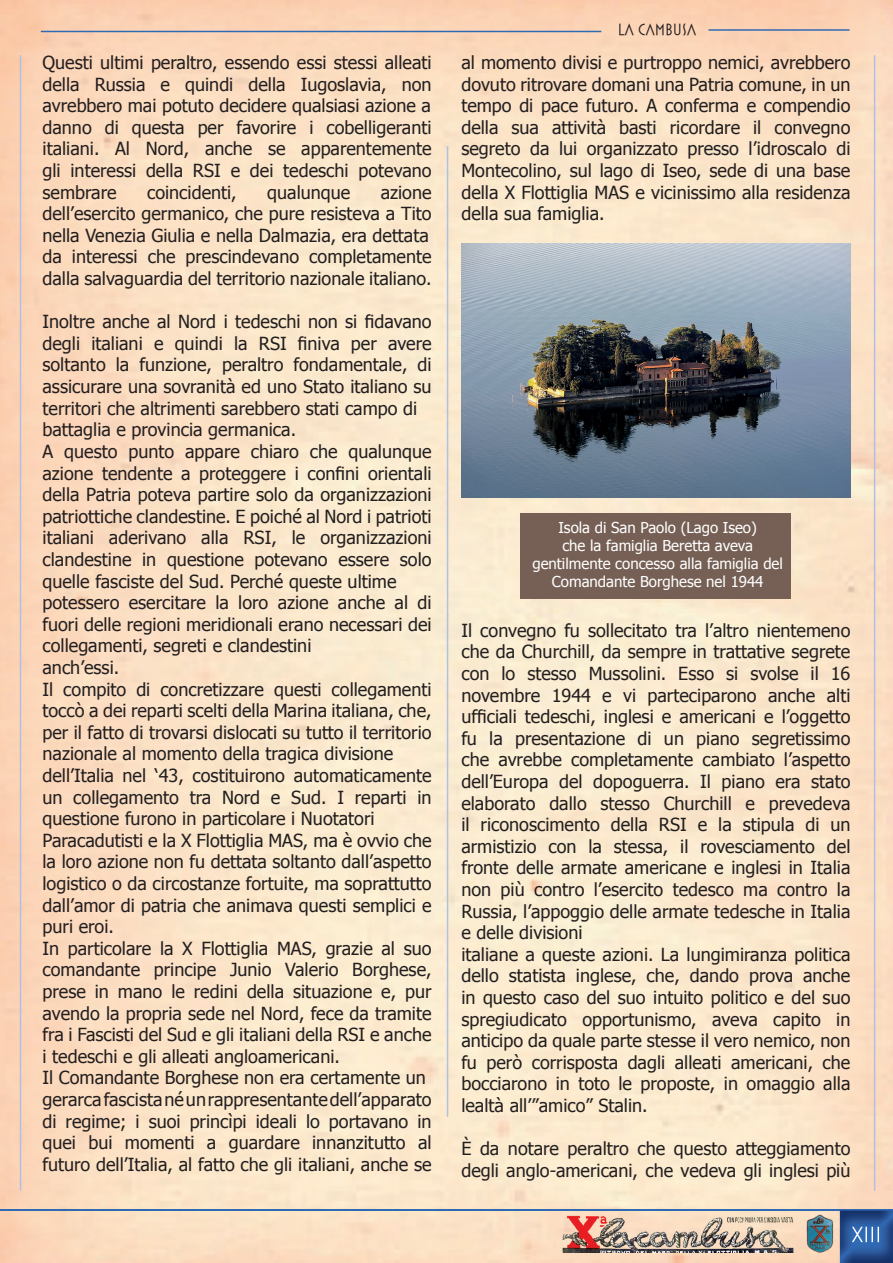
<style>
.page{position:relative;width:893px;height:1263px;background:#fff}
.page>*{position:absolute;margin:0;border:0;box-sizing:border-box;transform-origin:0 0}
.t1{font:18px/21.6px "Tahoma";color:#231f20}
.t2{font:16.5px "Mostra Three";color:#231f20}
.t3{font:15px/18px "Tahoma";color:#fff;text-align:center}
</style>
<div class="page">
<img style="left:0;top:0;width:893px;height:1263px">
<hr style="left:0;top:1209px;width:893px;height:1px;background:#2f6bb4">
<hr style="left:41px;top:31px;width:560px;height:1px;background:#2f6bb4">
<hr style="left:708px;top:29px;width:142px;height:2px;background:#2f6bb4">
<img style="left:840px;top:1211px;width:53px;height:52px">
<img style="left:840px;top:1210px;width:53px;height:1px">
<img style="left:852px;top:1227px;width:27px;height:15px">
<hr style="left:447px;top:146px;width:1px;height:971px;background:#b0c0e2">
<hr style="left:20px;top:55px;width:1px;height:1136px;background:#b0c0e2">
<hr style="left:874px;top:55px;width:1px;height:1136px;background:#b0c0e2">
<img style="left:561px;top:1210px;width:236px;height:43px">
<img style="left:806px;top:1214px;width:28px;height:38px">
<img style="left:461px;top:244px;width:389px;height:253px">
<div style="left:520px;top:513px;width:271px;height:86px;background:#766055"></div>
<p class="t1" style="left:43px;top:51px;width:391px;text-align:justify">Questi ultimi peraltro, essendo essi stessi alleati della Russia e quindi della Iugoslavia, non avrebbero mai potuto decidere qualsiasi azione a danno di questa per favorire i cobelligeranti italiani. Al Nord, anche se apparentemente gli interessi della RSI e dei tedeschi potevano sembrare</p>
<p class="t1" style="left:147px;top:180px;width:91px">coincidenti,</p>
<p class="t1" style="left:267px;top:180px;width:85px">qualunque</p>
<p class="t1" style="left:43px;top:180px;width:391px;text-indent:338px">azione dell’esercito germanico, che pure resisteva a Tito nella Venezia Giulia e nella Dalmazia, era dettata da interessi che prescindevano completamente dalla salvaguardia del territorio nazionale italiano.</p>
<p class="t1" style="left:43px;top:310px;width:391px">Inoltre anche al Nord i tedeschi non si fidavano degli italiani e quindi la RSI finiva per avere soltanto la funzione, peraltro fondamentale, di assicurare una sovranità ed uno Stato italiano su territori che altrimenti sarebbero stati campo di battaglia e provincia germanica.<br>A questo punto appare chiaro che qualunque azione tendente a proteggere i confini orientali della Patria poteva partire solo da organizzazioni patriottiche clandestine. E poiché al Nord i patrioti italiani aderivano alla RSI, le organizzazioni clandestine in questione potevano essere solo quelle fasciste del Sud. Perché queste ultime potessero esercitare la loro azione anche al di fuori delle regioni meridionali erano necessari dei collegamenti, segreti e clandestini<br>anch’essi.<br>Il compito di concretizzare questi collegamenti toccò a dei reparti scelti della Marina italiana, che, per il fatto di trovarsi dislocati su tutto il territorio nazionale al momento della tragica divisione dell’Italia nel ‘43, costituirono automaticamente un collegamento tra Nord e Sud. I reparti in questione furono in particolare i Nuotatori Paracadutisti e la X Flottiglia MAS, ma è ovvio che la loro azione non fu dettata soltanto dall’aspetto logistico o da circostanze fortuite, ma soprattutto dall’amor di patria che animava questi semplici e puri eroi.<br>In particolare la X Flottiglia MAS, grazie al suo comandante principe Junio Valerio Borghese, prese in mano le redini della situazione e, pur avendo la propria sede nel Nord, fece da tramite fra i Fascisti del Sud e gli italiani della RSI e anche i tedeschi e gli alleati angloamericani.<br>Il Comandante Borghese non era certamente un gerarca fascista né un rappresentante dell’apparato di regime; i suoi princìpi ideali lo portavano in quei bui momenti a guardare innanzitutto al futuro dell’Italia, al fatto che gli italiani, anche se</p>
<p class="t2" style="left:618px;top:21px;width:80px">LA CAMBUSA</p>
<p class="t1" style="left:461px;top:51px;width:391px;text-align:justify">al momento divisi e purtroppo nemici, avrebbero dovuto ritrovare domani una Patria comune, in un tempo di pace futuro. A conferma e compendio della sua attività basti ricordare il convegno segreto da lui organizzato presso l’idroscalo di Montecolino, sul lago di Iseo, sede di una base della X Flottiglia MAS e vicinissimo alla residenza della sua famiglia.</p>
<p class="t3" style="left:532px;top:517px;width:252px">Isola di San Paolo (Lago Iseo)<br>che la famiglia Beretta aveva gentilmente concesso alla famiglia del<br>Comandante Borghese nel 1944</p>
<p class="t1" style="left:461px;top:619px;width:391px">Il convegno fu sollecitato tra l’altro nientemeno che da Churchill, da sempre in trattative segrete con lo stesso Mussolini. Esso si svolse il 16 novembre 1944 e vi parteciparono anche alti ufficiali tedeschi, inglesi e americani e l’oggetto fu la presentazione di un piano segretissimo che avrebbe completamente cambiato l’aspetto dell’Europa del dopoguerra. Il piano era stato elaborato dallo stesso Churchill e prevedeva il riconoscimento della RSI e la stipula di un armistizio con la stessa, il rovesciamento del fronte delle armate americane e inglesi in Italia non più contro l’esercito tedesco ma contro la Russia, l’appoggio delle armate tedesche in Italia e delle divisioni<br>italiane a queste azioni. La lungimiranza politica dello statista inglese, che, dando prova anche in questo caso del suo intuito politico e del suo spregiudicato opportunismo, aveva capito in anticipo da quale parte stesse il vero nemico, non fu però corrisposta dagli alleati americani, che bocciarono in toto le proposte, in omaggio alla lealtà all’”amico” Stalin.</p>
<p class="t1" style="left:461px;top:1137px;width:391px">È da notare peraltro che questo atteggiamento degli anglo-americani, che vedeva gli inglesi più</p>
</div>
